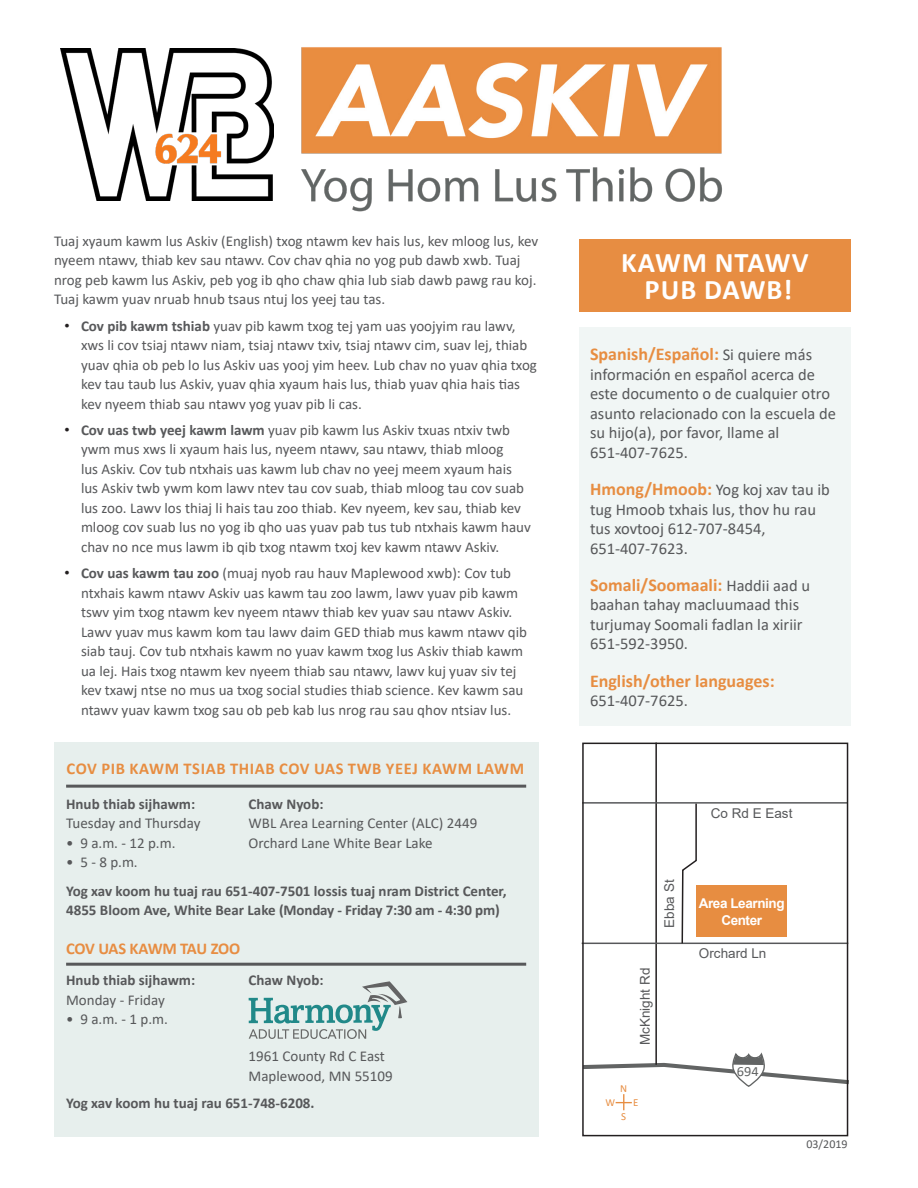
<style>
.page{position:relative;width:918px;height:1188px;background:#fff}
.page>*{position:absolute;margin:0;border:0;box-sizing:border-box;transform-origin:0 0}
.t1{font:700 28.5px/27px "Calibri";letter-spacing:.04em;color:#fff;text-align:center}
.t2{font:700 18px "Calibri";color:#e78d41}
.t3{font:16.5px/19.5px "Calibri";color:#57585a}
.t4{font:700 16.5px "Calibri";letter-spacing:.04em;color:#e78d41}
.t5{font:700 16.5px "Calibri";letter-spacing:-.025em;color:#e78d42}
.t6{font:15px/19.5px "Calibri";color:#57585a}
.t7{font:700 15px/19.5px "Calibri";color:#57585a}
.t8{font:14.1px "Calibri";color:#626464}
.t9{font:13.5px "Arial";color:#57585a}
.t10{font:700 13.5px "Arial";letter-spacing:-.03em;color:#fff}
.t11{font:12px "Calibri";color:#57585a}
.t12{font:10.8px "Calibri";color:#e78d41}
.s1{font-family:"Tw Cen";color:#231f20}
.s2{font-weight:700}
.s3{font-weight:400}
.s4{font-weight:400;font-size:16.5px;color:#57585a}
.s5{font-weight:700;font-size:18px;color:#e78d41}
</style>
<div class="page">
<div style="left:55px;top:743px;width:484px;height:394px;background:#e7efed"></div>
<hr style="left:66px;top:785px;width:460px;height:3px;background:#57585a">
<hr style="left:66px;top:963px;width:460px;height:3px;background:#57585a">
<img style="left:301px;top:47px;width:421px;height:165px">
<div style="left:579px;top:239px;width:271px;height:73px;background:#e78d42"></div>
<svg style="left:616px;top:1094px;width:16px;height:16px"></svg>
<div style="left:697px;top:886px;width:90px;height:51px;background:#e78d41"></div>
<svg style="left:585px;top:1054px;width:264px;height:34px"></svg>
<hr style="left:655px;top:743px;width:2px;height:322px;background:#231f20">
<hr style="left:582px;top:802px;width:265px;height:2px;background:#57585a">
<hr style="left:582px;top:943px;width:266px;height:1px;background:#57585a">
<div style="left:582px;top:743px;width:266px;height:393px;border:2px solid #231f20"></div>
<svg style="left:680px;top:860px;width:19px;height:85px"></svg>
<hr style="left:695px;top:804px;width:2px;height:57px;background:#231f20">
<img style="left:60px;top:48px;width:213px;height:152px">
<div style="left:579px;top:327px;width:271px;height:399px;background:#f1f6f5"></div>
<svg style="left:249px;top:981px;width:158px;height:58px"></svg>
<p class="t6" style="left:54px;top:231px;width:486px">Tuaj xyaum kawm lus Askiv (English) txog ntawm kev hais lus, kev mloog lus, kev nyeem ntawv, thiab kev sau ntawv. Cov chav qhia no yog pub dawb xwb. Tuaj nrog peb kawm lus Askiv, peb yog ib qho chaw qhia lub siab dawb pawg rau koj.<br>Tuaj kawm yuav nruab hnub tsaus ntuj los yeej tau tas.</p>
<p class="t6" style="left:81px;top:315px;width:458px;text-indent:-16px"><span class="s1">•</span> <span class="s2">Cov pib kawm tshiab</span> yuav pib kawm txog tej yam uas yoojyim rau lawv, xws li cov tsiaj ntawv niam, tsiaj ntawv txiv, tsiaj ntawv cim, suav lej, thiab yuav qhia ob peb lo lus Askiv uas yooj yim heev. Lub chav no yuav qhia txog kev tau taub lus Askiv, yuav qhia xyaum hais lus, thiab yuav qhia hais tias kev nyeem thiab sau ntawv yog yuav pib li cas.</p>
<p class="t6" style="left:81px;top:420px;width:451px;text-indent:-16px"><span class="s1">•</span> <span class="s2">Cov uas twb yeej kawm lawm</span> yuav pib kawm lus Askiv txuas ntxiv twb ywm mus xws li xyaum hais lus, nyeem ntawv, sau ntawv, thiab mloog<br>lus Askiv. Cov tub ntxhais uas kawm lub chav no yeej meem xyaum hais lus Askiv twb ywm kom lawv ntev tau cov suab, thiab mloog tau cov suab lus zoo. Lawv los thiaj li hais tau zoo thiab. Kev nyeem, kev sau, thiab kev mloog cov suab lus no yog ib qho uas yuav pab tus tub ntxhais kawm hauv chav no nce mus lawm ib qib txog ntawm txoj kev kawm ntawv Askiv.</p>
<p class="t6" style="left:81px;top:563px;width:448px;text-indent:-16px"><span class="s1">•</span> <span class="s2">Cov uas kawm tau zoo</span> (muaj nyob rau hauv Maplewood xwb): Cov tub ntxhais kawm ntawv Askiv uas kawm tau zoo lawm, lawv yuav pib kawm tswv yim txog ntawm kev nyeem ntawv thiab kev yuav sau ntawv Askiv.<br>Lawv yuav mus kawm kom tau lawv daim GED thiab mus kawm ntawv qib siab tauj. Cov tub ntxhais kawm no yuav kawm txog lus Askiv thiab kawm ua lej. Hais txog ntawm kev nyeem thiab sau ntawv, lawv kuj yuav siv tej kev txawj ntse no mus ua txog social studies thiab science. Kev kawm sau ntawv yuav kawm txog sau ob peb kab lus nrog rau sau qhov ntsiav lus.</p>
<p class="t4" style="left:66px;top:757px;width:459px">COV PIB KAWM TSIAB THIAB COV UAS TWB YEEJ KAWM LAWM</p>
<p class="t6" style="left:66px;top:794px;width:136px"><span class="s2">Hnub thiab sijhawm:<br></span>Tuesday and Thursday</p>
<p class="t6" style="left:66px;top:833px;width:111px">• 9 a.m. - 12 p.m.</p>
<p class="t6" style="left:66px;top:852px;width:73px">• 5 - 8 p.m.</p>
<p class="t6" style="left:249px;top:794px;width:230px"><span class="s2">Chaw Nyob:<br></span>WBL Area Learning Center (ALC) 2449<br>Orchard Lane White Bear Lake</p>
<p class="t7" style="left:66px;top:881px;width:442px">Yog xav koom hu tuaj rau 651-407-7501 lossis tuaj nram District Center,<br>4855 Bloom Ave, White Bear Lake (Monday - Friday 7:30 am - 4:30 pm)</p>
<p class="t5" style="left:66px;top:937px;width:176px">COV UAS KAWM TAU ZOO</p>
<p class="t7" style="left:66px;top:970px;width:131px">Hnub thiab sijhawm:<br><span class="s3">Monday - Friday</span></p>
<p class="t6" style="left:66px;top:1009px;width:103px">• 9 a.m. - 1 p.m.</p>
<p class="t7" style="left:249px;top:970px;width:76px">Chaw Nyob:</p>
<p class="t6" style="left:249px;top:1046px;width:146px">1961 County Rd C East<br>Maplewood, MN 55109</p>
<p class="t7" style="left:66px;top:1093px;width:250px">Yog xav koom hu tuaj rau 651-748-6208.</p>
<p class="t1" style="left:621px;top:248px;width:189px">KAWM NTAWV<br>PUB DAWB!</p>
<p class="t2" style="left:590px;top:342px;width:224px">Spanish/Español: <span class="s4">Si quiere más</span></p>
<p class="t3" style="left:590px;top:364px;width:248px">información en español acerca de este documento o de cualquier otro asunto relacionado con la escuela de su hijo(a), por favor, llame al<br>651-407-7625.</p>
<p class="t3" style="left:590px;top:479px;width:241px"><span class="s5">Hmong/Hmoob:</span> Yog koj xav tau ib tug Hmoob txhais lus, thov hu rau tus xovtooj 612-707-8454,<br>651-407-7623.</p>
<p class="t2" style="left:590px;top:572px;width:222px">Somali/Soomaali: <span class="s4">Haddii aad u</span></p>
<p class="t3" style="left:590px;top:595px;width:214px">baahan tahay macluumaad this turjumay Soomali fadlan la xiriir<br>651-592-3950.</p>
<p class="t2" style="left:590px;top:668px;width:186px">English/other languages:</p>
<p class="t3" style="left:590px;top:690px;width:99px">651-407-7625.</p>
<p class="t9" style="left:711px;top:803px;width:83px">Co Rd E East</p>
<p class="t9" style="left:660px;top:928px;width:50px;rotate:-90deg">Ebba St</p>
<p class="t9" style="left:636px;top:1045px;width:79px;rotate:-90deg">McKnight Rd</p>
<p class="t12" style="left:620px;top:1081px;width:8px">N</p>
<p class="t12" style="left:621px;top:1109px;width:6px">S</p>
<p class="t12" style="left:606px;top:1095px;width:11px">W</p>
<p class="t12" style="left:633px;top:1095px;width:7px">E</p>
<p class="t10" style="left:699px;top:894px;width:87px">Area Learning</p>
<p class="t10" style="left:721px;top:910px;width:42px">Center</p>
<p class="t9" style="left:699px;top:944px;width:69px">Orchard Ln</p>
<p class="t8" style="left:737px;top:1061px;width:23px">694</p>
<p class="t11" style="left:806px;top:1136px;width:43px">03/2019</p>
</div>
